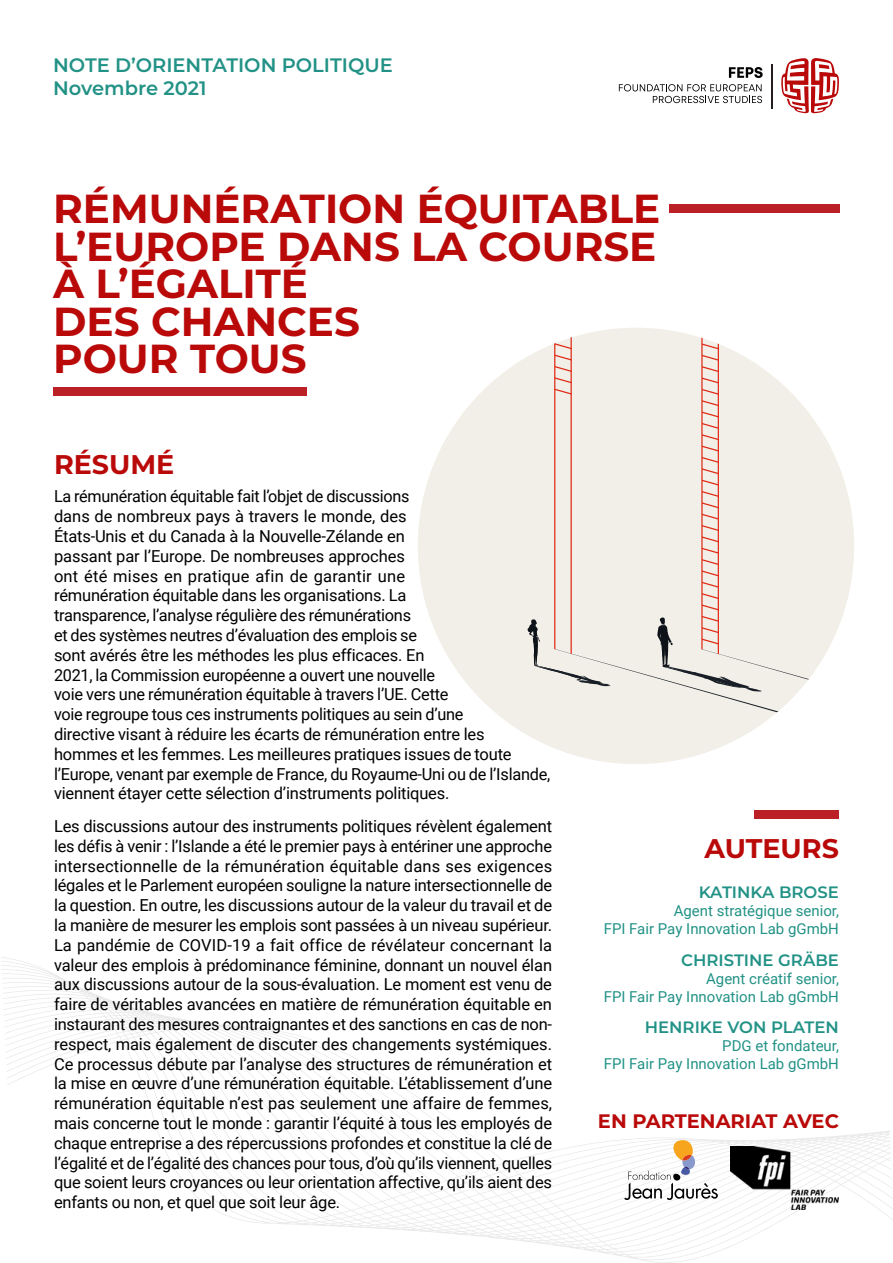
<style>
.page{position:relative;width:893px;height:1263px;background:#fff}
.page>*{position:absolute;margin:0;border:0;box-sizing:border-box;transform-origin:0 0}
.t1{font:700 40.5px/37.5px "Montserrat";color:#ba0909}
.t2{font:700 27px "Montserrat";color:#ba0909}
.t3{font:600 19.5px/23.4px "Montserrat";color:#229286}
.t4{font:700 19.5px "Montserrat";color:#ba0909}
.t5{font:16.5px/19.8px "Roboto";letter-spacing:-.015em;color:#000}
.t6{font:600 16.5px "Montserrat";color:#229286}
.t7{font:15px/18px "Roboto";color:#229286;text-align:right}
</style>
<div class="page">
<svg style="left:2px;top:957px;width:891px;height:305px"></svg>
<div style="left:418px;top:328px;width:436px;height:436px;background:#f1efe7;border-radius:218px"></div>
<hr style="left:554px;top:328px;width:1px;height:321px;background:#e02914">
<hr style="left:571px;top:328px;width:1px;height:326px;background:#e02914">
<svg style="left:555px;top:389px;width:17px;height:6px"></svg>
<svg style="left:555px;top:355px;width:17px;height:28px"></svg>
<svg style="left:555px;top:332px;width:17px;height:17px"></svg>
<hr style="left:701px;top:328px;width:2px;height:322px;background:#e02914">
<hr style="left:718px;top:328px;width:1px;height:326px;background:#e02914">
<svg style="left:527px;top:582px;width:324px;height:182px"></svg>
<svg style="left:702px;top:548px;width:16px;height:28px"></svg>
<svg style="left:702px;top:514px;width:16px;height:28px"></svg>
<svg style="left:702px;top:480px;width:16px;height:28px"></svg>
<svg style="left:702px;top:446px;width:16px;height:28px"></svg>
<svg style="left:702px;top:355px;width:16px;height:85px"></svg>
<svg style="left:702px;top:332px;width:17px;height:17px"></svg>
<div style="left:754px;top:810px;width:85px;height:9px;background:#bb2026"></div>
<svg style="left:781px;top:58px;width:58px;height:55px"></svg>
<hr style="left:771px;top:64px;width:1px;height:44px;background:#231f20">
<svg style="left:729px;top:67px;width:34px;height:11px"></svg>
<svg style="left:619px;top:84px;width:143px;height:19px"></svg>
<div style="left:53px;top:387px;width:253px;height:9px;background:#bb2026"></div>
<div style="left:670px;top:204px;width:170px;height:9px;background:#bb2026"></div>
<svg style="left:298px;top:1130px;width:593px;height:122px"></svg>
<img style="left:731px;top:1147px;width:108px;height:62px">
<p class="t3" style="left:53px;top:52px;width:341px">NOTE D’ORIENTATION POLITIQUE<br>Novembre 2021</p>
<h1 class="t1" style="left:53px;top:188px;width:609px">RÉMUNÉRATION ÉQUITABLE<br>L’EUROPE DANS LA COURSE<br>À L’ÉGALITÉ<br>DES CHANCES<br>POUR TOUS</h1>
<h2 class="t2" style="left:54px;top:444px;width:122px">RÉSUMÉ</h2>
<p class="t5" style="left:54px;top:486px;width:498px">La rémunération équitable fait l’objet de discussions<br>dans de nombreux pays à travers le monde, des<br>États-Unis et du Canada à la Nouvelle-Zélande en<br>passant par l’Europe. De nombreuses approches<br>ont été mises en pratique afin de garantir une<br>rémunération équitable dans les organisations. La<br>transparence, l’analyse régulière des rémunérations<br>et des systèmes neutres d’évaluation des emplois se<br>sont avérés être les méthodes les plus efficaces. En<br>2021, la Commission européenne a ouvert une nouvelle<br>voie vers une rémunération équitable à travers l’UE. Cette<br>voie regroupe tous ces instruments politiques au sein d’une<br>directive visant à réduire les écarts de rémunération entre les hommes et les femmes. Les meilleures pratiques issues de toute l’Europe, venant par exemple de France, du Royaume-Uni ou de l’Islande, viennent étayer cette sélection d’instruments politiques.</p>
<p class="t5" style="left:54px;top:816px;width:500px;text-align:justify">Les discussions autour des instruments politiques révèlent également les défis à venir : l’Islande a été le premier pays à entériner une approche intersectionnelle de la rémunération équitable dans ses exigences légales et le Parlement européen souligne la nature intersectionnelle de la question. En outre, les discussions autour de la valeur du travail et de la manière de mesurer les emplois sont passées à un niveau supérieur.<br>La pandémie de COVID-19 a fait office de révélateur concernant la valeur des emplois à prédominance féminine, donnant un nouvel élan aux discussions autour de la sous-évaluation. Le moment est venu de faire de véritables avancées en matière de rémunération équitable en instaurant des mesures contraignantes et des sanctions en cas de non&shy;respect, mais également de discuter des changements systémiques.<br>Ce processus débute par l’analyse des structures de rémunération et la mise en œuvre d’une rémunération équitable. L’établissement d’une rémunération équitable n’est pas seulement une affaire de femmes, mais concerne tout le monde : garantir l’équité à tous les employés de chaque entreprise a des répercussions profondes et constitue la clé de l’égalité et de l’égalité des chances pour tous, d’où qu’ils viennent, quelles que soient leurs croyances ou leur orientation affective, qu’ils aient des enfants ou non, et quel que soit leur âge.</p>
<h2 class="t2" style="left:705px;top:829px;width:136px">AUTEURS</h2>
<p class="t6" style="left:699px;top:880px;width:142px">KATINKA BROSE</p>
<p class="t7" style="left:604px;top:901px;width:237px">Agent stratégique senior,<br>FPI Fair Pay Innovation Lab gGmbH</p>
<p class="t6" style="left:681px;top:948px;width:159px">CHRISTINE GRÄBE</p>
<p class="t7" style="left:604px;top:969px;width:237px">Agent créatif senior,<br>FPI Fair Pay Innovation Lab gGmbH</p>
<p class="t6" style="left:645px;top:1016px;width:196px">HENRIKE VON PLATEN</p>
<p class="t7" style="left:604px;top:1036px;width:237px">PDG et fondateur,<br>FPI Fair Pay Innovation Lab gGmbH</p>
<p class="t4" style="left:598px;top:1107px;width:242px">EN PARTENARIAT AVEC</p>
</div>
